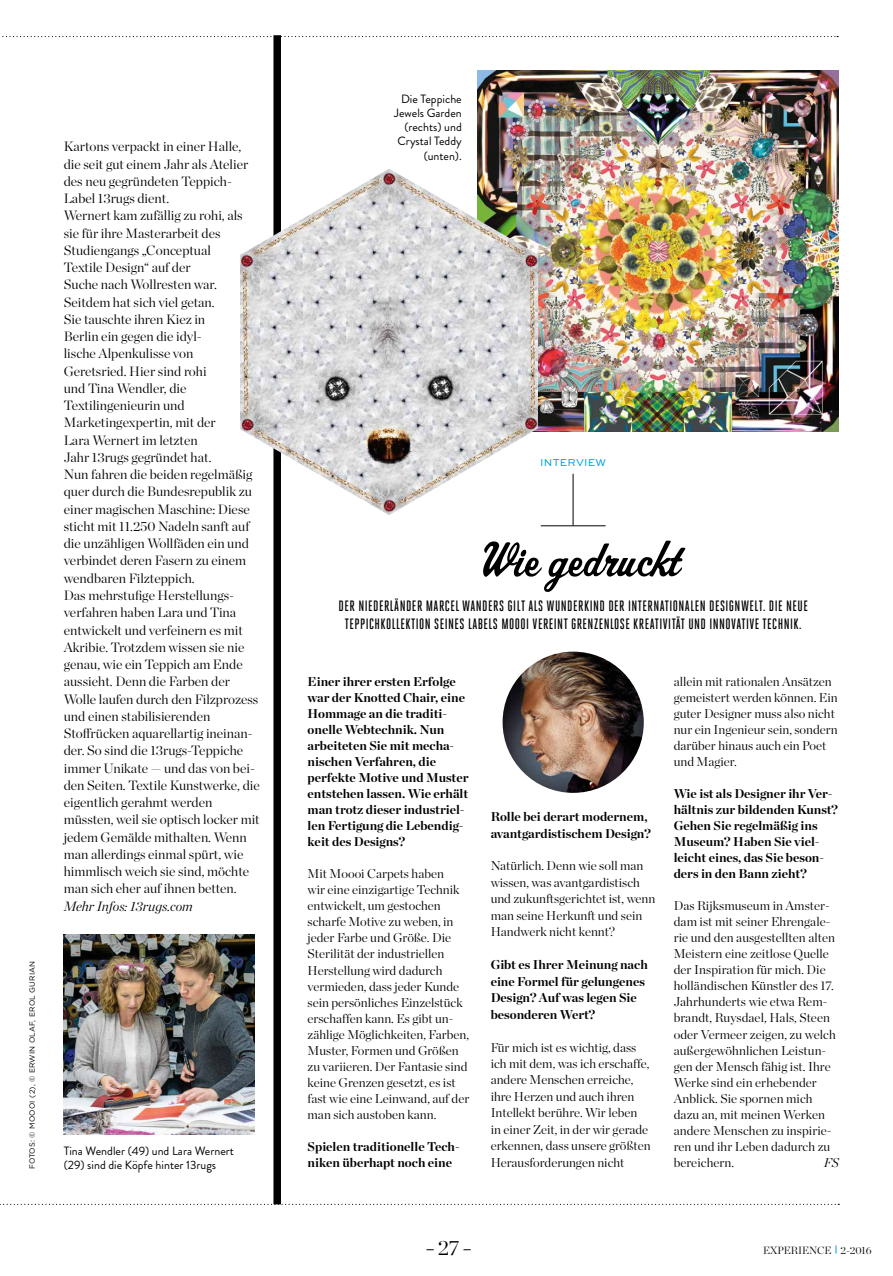
<style>
.page{position:relative;width:893px;height:1276px;background:#fff}
.page>*{position:absolute;margin:0;border:0;box-sizing:border-box;transform-origin:0 0}
.t1{font:54px "Aktuelle";color:#000}
.t2{font:300 21px "Chronicle Display";color:#000}
.t3{font:500 15px/18px "Heroic Condensed";letter-spacing:.03em;color:#000;text-align:center}
.t4{font:300 13.5px/17.2px "Chronicle Display";color:#000}
.t5{font:italic 300 13.5px "Chronicle Display";color:#000}
.t6{font:300 12.75px/16px "Chronicle Display";color:#000}
.t7{font:700 12.75px/16px "Chronicle Display";color:#000}
.t8{font:italic 300 12.75px "Chronicle Display";color:#000}
.t9{font:12px/14.2px "Brandon Grotesque";color:#000}
.t10{font:300 10.5px "Chronicle Display";color:#000}
.t11{font:10.5px "Sweet Sans Pro";letter-spacing:.02em;color:#009fe3}
.t12{font:7.5px "Gotham";letter-spacing:.02em;color:#000}
</style>
<div class="page">
<div style="left:273px;top:35px;width:8px;height:1169px;background:#000"></div>
<img style="left:477px;top:70px;width:362px;height:362px">
<svg style="left:2px;top:36px;width:836px;height:1px"></svg>
<svg style="left:0;top:1203px;width:839px;height:2px"></svg>
<img style="left:503px;top:651px;width:141px;height:142px;border-radius:71px">
<hr style="left:541px;top:525px;width:65px;height:1px;background:#000">
<hr style="left:573px;top:474px;width:1px;height:51px;background:#000">
<img style="left:64px;top:934px;width:190px;height:200px">
<img style="left:240px;top:169px;width:298px;height:346px">
<p class="t12" style="left:27px;top:1169px;width:210px;rotate:-90deg">FOTOS: © MOOOI (2), © ERWIN OLAF, EROL GURIAN</p>
<p class="t4" style="left:64px;top:137px;width:198px">Kartons verpackt in einer Halle, die seit gut einem Jahr als Atelier des neu gegründeten Teppich-<br>Label 13rugs dient.<br>Wernert kam zufällig zu rohi, als sie für ihre Masterarbeit des<br>Studiengangs „Conceptual<br>Textile Design“ auf der<br>Suche nach Wollresten war.<br>Seitdem hat sich viel getan.<br>Sie tauschte ihren Kiez in<br>Berlin ein gegen die idyl-<br>lische Alpenkulisse von<br>Geretsried. Hier sind rohi<br>und Tina Wendler, die<br>Textilingenieurin und<br>Marketingexpertin, mit der<br>Lara Wernert im letzten<br>Jahr 13rugs gegründet hat.<br>Nun fahren die beiden regelmäßig quer durch die Bundesrepublik zu einer magischen Maschine: Diese sticht mit 11.250 Nadeln sanft auf die unzähligen Wollfäden ein und verbindet deren Fasern zu einem wendbaren Filzteppich.<br>Das mehrstufige Herstellungs&shy;verfahren haben Lara und Tina entwickelt und verfeinern es mit<br>Akribie. Trotzdem wissen sie nie genau, wie ein Teppich am Ende aussieht. Denn die Farben der<br>Wolle laufen durch den Filzprozess und einen stabilisierenden<br>Stoffrücken aquarellartig ineinan&shy;der. So sind die 13rugs-Teppiche immer Unikate — und das von bei&shy;den Seiten. Textile Kunstwerke, die eigentlich gerahmt werden müssten, weil sie optisch locker mit jedem Gemälde mithalten. Wenn man allerdings einmal spürt, wie himmlisch weich sie sind, möchte man sich eher auf ihnen betten.</p>
<p class="t5" style="left:64px;top:895px;width:131px">Mehr Infos: 13rugs.com</p>
<p class="t9" style="left:64px;top:1144px;width:172px">Tina Wendler (49) und Lara Wernert (29) sind die Köpfe hinter 13rugs</p>
<p class="t9" style="left:394px;top:92px;width:69px;text-align:right">Die Teppiche<br>Jewels Garden (rechts) und<br>Crystal Teddy (unten).</p>
<p class="t11" style="left:540px;top:454px;width:67px">INTERVIEW</p>
<h1 class="t1" style="left:474px;top:525px;width:207px">Wie gedruckt</h1>
<p class="t3" style="left:339px;top:597px;width:471px">DER NIEDERLÄNDER MARCEL WANDERS GILT ALS WUNDERKIND DER INTERNATIONALEN DESIGNWELT. DIE NEUE<br>TEPPICHKOLLEKTION SEINES LABELS MOOOI VEREINT GRENZENLOSE KREATIVITÄT UND INNOVATIVE TECHNIK.</p>
<p class="t7" style="left:308px;top:673px;width:162px">Einer ihrer ersten Erfolge war der Knotted Chair, eine<br>Hommage an die traditi&shy;onelle Webtechnik. Nun arbeiteten Sie mit mecha&shy;nischen Verfahren, die perfekte Motive und Muster entstehen lassen. Wie erhält man trotz dieser industriel&shy;len Fertigung die Lebendig&shy;keit des Designs?</p>
<p class="t6" style="left:308px;top:865px;width:163px">Mit Moooi Carpets haben<br>wir eine einzigartige Technik entwickelt, um gestochen scharfe Motive zu weben, in jeder Farbe und Größe. Die<br>Sterilität der industriellen<br>Herstellung wird dadurch vermieden, dass jeder Kunde sein persönliches Einzelstück erschaffen kann. Es gibt un&shy;zählige Möglichkeiten, Farben,<br>Muster, Formen und Größen zu variieren. Der Fantasie sind keine Grenzen gesetzt, es ist fast wie eine Leinwand, auf der man sich austoben kann.</p>
<p class="t7" style="left:308px;top:1137px;width:154px">Spielen traditionelle Tech&shy;niken überhapt noch eine</p>
<p class="t7" style="left:491px;top:807px;width:162px;line-height:16.5px">Rolle bei derart modernem, avantgardistischem Design?</p>
<p class="t6" style="left:491px;top:856px;width:166px;line-height:16.5px">Natürlich. Denn wie soll man wissen, was avantgardistisch und zukunftsgerichtet ist, wenn man seine Herkunft und sein<br>Handwerk nicht kennt?</p>
<p class="t7" style="left:491px;top:955px;width:159px;line-height:16.5px">Gibt es Ihrer Meinung nach eine Formel für gelungenes<br>Design? Auf was legen Sie besonderen Wert?</p>
<p class="t6" style="left:491px;top:1038px;width:161px;line-height:16.5px">Für mich ist es wichtig, dass ich mit dem, was ich erschaffe, andere Menschen erreiche, ihre Herzen und auch ihren<br>Intellekt berühre. Wir leben in einer Zeit, in der wir gerade erkennen, dass unsere größten<br>Herausforderungen nicht</p>
<p class="t6" style="left:674px;top:672px;width:166px">allein mit rationalen Ansätzen gemeistert werden können. Ein guter Designer muss also nicht nur ein Ingenieur sein, sondern darüber hinaus auch ein Poet und Magier.</p>
<p class="t7" style="left:674px;top:785px;width:166px">Wie ist als Designer ihr Ver&shy;hältnis zur bildenden Kunst?<br>Gehen Sie regelmäßig ins<br>Museum? Haben Sie viel&shy;leicht eines, das Sie beson&shy;ders in den Bann zieht?</p>
<p class="t6" style="left:674px;top:897px;width:164px">Das Rijksmuseum in Amster&shy;dam ist mit seiner Ehrengale&shy;rie und den ausgestellten alten<br>Meistern eine zeitlose Quelle der Inspiration für mich. Die holländischen Künstler des 17.<br>Jahrhunderts wie etwa Rem&shy;brandt, Ruysdael, Hals, Steen oder Vermeer zeigen, zu welch außergewöhnlichen Leistun&shy;gen der Mensch fähig ist. Ihre<br>Werke sind ein erhebender<br>Anblick. Sie spornen mich dazu an, mit meinen Werken andere Menschen zu inspirie&shy;ren und ihr Leben dadurch zu bereichern.</p>
<p class="t8" style="left:824px;top:1152px;width:17px">FS</p>
<h2 class="t2" style="left:438px;top:1231px;width:23px">27</h2>
<p class="t10" style="left:763px;top:1241px;width:110px">EXPERIENCE 2-2016</p>
</div>
